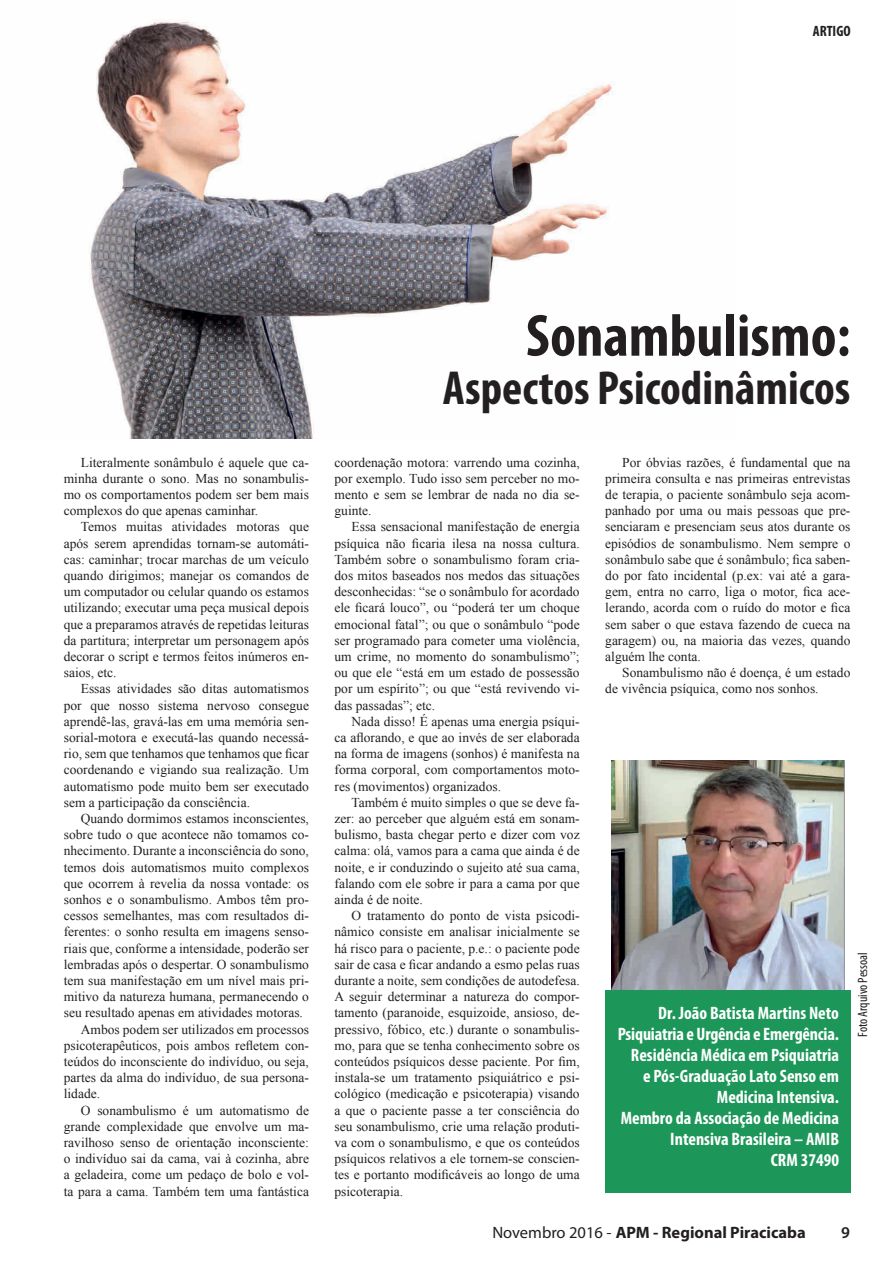
<style>
.page{position:relative;width:893px;height:1263px;background:#fff}
.page>*{position:absolute;margin:0;border:0;box-sizing:border-box;transform-origin:0 0}
.t1{font:700 condensed 60px "Myriad Pro";color:#231f20}
.t2{font:700 condensed 48px "Myriad Pro";color:#231f20}
.t3{font:700 condensed 18px/21px "Myriad Pro";color:#fff;text-align:right}
.t4{font:700 16.5px "Myriad Pro";color:#231f20}
.t5{font:600 16.5px "Myriad Pro";color:#231f20}
.t6{font:700 condensed 15px "Myriad Pro";color:#231f20}
.t7{font:13.5px/16.2px "Times New Roman";color:#231f20;text-align:justify}
.t8{font:condensed 13.5px "Myriad Pro";color:#231f20}
.s1{font-weight:400}
</style>
<div class="page">
<img style="left:612px;top:760px;width:232px;height:230px">
<div style="left:605px;top:990px;width:245px;height:202px;background:#1d9759"></div>
<img style="left:89px;top:20px;width:524px;height:418px">
<p class="t6" style="left:813px;top:22px;width:39px">ARTIGO</p>
<p class="t7" style="left:64px;top:454px;width:247px;text-indent:17px">Literalmente sonâmbulo é aquele que ca&shy;minha durante o sono. Mas no sonambulis&shy;mo os comportamentos podem ser bem mais complexos do que apenas caminhar.</p>
<p class="t7" style="left:64px;top:518px;width:247px;text-indent:17px">Temos muitas atividades motoras que após serem aprendidas tornam-se automáti&shy;cas: caminhar; trocar marchas de um veículo quando dirigimos; manejar os comandos de um computador ou celular quando os estamos utilizando; executar uma peça musical depois que a preparamos através de repetidas leituras da partitura; interpretar um personagem após decorar o script e termos feitos inúmeros en&shy;saios, etc.</p>
<p class="t7" style="left:64px;top:680px;width:247px;text-indent:17px">Essas atividades são ditas automatismos por que nosso sistema nervoso consegue aprendê-las, gravá-las em uma memória sen&shy;sorial-motora e executá-las quando necessá&shy;rio, sem que tenhamos que tenhamos que ficar coordenando e vigiando sua realização. Um automatismo pode muito bem ser executado sem a participação da consciência.</p>
<p class="t7" style="left:81px;top:810px;width:230px">Quando dormimos estamos inconscientes,</p>
<p class="t7" style="left:64px;top:826px;width:247px">sobre tudo o que acontece não tomamos co-</p>
<p class="t7" style="left:64px;top:842px;width:247px">nhecimento. Durante a inconsciência do sono,</p>
<p class="t7" style="left:64px;top:859px;width:247px">temos dois automatismos muito complexos</p>
<p class="t7" style="left:64px;top:875px;width:247px">que ocorrem à revelia da nossa vontade: os</p>
<p class="t7" style="left:64px;top:891px;width:247px">sonhos e o sonambulismo. Ambos têm pro-</p>
<p class="t7" style="left:64px;top:907px;width:247px">cessos semelhantes, mas com resultados di-</p>
<p class="t7" style="left:64px;top:923px;width:247px">ferentes: o sonho resulta em imagens senso-</p>
<p class="t7" style="left:64px;top:940px;width:247px">riais que, conforme a intensidade, poderão ser</p>
<p class="t7" style="left:64px;top:956px;width:247px">lembradas após o despertar. O sonambulismo</p>
<p class="t7" style="left:64px;top:972px;width:247px">tem sua manifestação em um nível mais pri-</p>
<p class="t7" style="left:64px;top:988px;width:247px">mitivo da natureza humana, permanecendo o</p>
<p class="t7" style="left:64px;top:1004px;width:241px">seu resultado apenas em atividades motoras.</p>
<p class="t7" style="left:81px;top:1021px;width:230px">Ambos podem ser utilizados em processos</p>
<p class="t7" style="left:64px;top:1037px;width:247px">psicoterapêuticos, pois ambos refletem con-</p>
<p class="t7" style="left:64px;top:1053px;width:247px">teúdos do inconsciente do indivíduo, ou seja,</p>
<p class="t7" style="left:64px;top:1069px;width:247px">partes da alma do indivíduo, de sua persona-</p>
<p class="t7" style="left:64px;top:1085px;width:38px">lidade.</p>
<p class="t7" style="left:81px;top:1102px;width:230px">O sonambulismo é um automatismo de</p>
<p class="t7" style="left:64px;top:1118px;width:247px">grande complexidade que envolve um ma-</p>
<p class="t7" style="left:64px;top:1134px;width:247px">ravilhoso senso de orientação inconsciente:</p>
<p class="t7" style="left:64px;top:1150px;width:247px">o indivíduo sai da cama, vai à cozinha, abre</p>
<p class="t7" style="left:64px;top:1166px;width:247px">a geladeira, come um pedaço de bolo e vol-</p>
<p class="t7" style="left:64px;top:1183px;width:247px">ta para a cama. Também tem uma fantástica</p>
<h1 class="t1" style="left:526px;top:298px;width:326px">Sonambulismo:</h1>
<h2 class="t2" style="left:443px;top:358px;width:409px">Aspectos Psicodinâmicos</h2>
<p class="t7" style="left:334px;top:454px;width:247px">coordenação motora: varrendo uma cozinha, por exemplo. Tudo isso sem perceber no mo&shy;mento e sem se lembrar de nada no dia se&shy;guinte.</p>
<p class="t7" style="left:334px;top:518px;width:247px;text-indent:17px">Essa sensacional manifestação de energia psíquica não ficaria ilesa na nossa cultura.<br>Também sobre o sonambulismo foram cria&shy;dos mitos baseados nos medos das situações desconhecidas: “se o sonâmbulo for acordado ele ficará louco”, ou “poderá ter um choque emocional fatal”; ou que o sonâmbulo “pode ser programado para cometer uma violência, um crime, no momento do sonambulismo”; ou que ele “está em um estado de possessão por um espírito”; ou que “está revivendo vi&shy;das passadas”; etc.</p>
<p class="t7" style="left:334px;top:713px;width:247px;text-indent:17px">Nada disso! É apenas uma energia psíqui&shy;ca aflorando, e que ao invés de ser elaborada na forma de imagens (sonhos) é manifesta na forma corporal, com comportamentos moto&shy;res (movimentos) organizados.</p>
<p class="t7" style="left:334px;top:794px;width:247px;text-indent:17px">Também é muito simples o que se deve fa&shy;zer: ao perceber que alguém está em sonam&shy;bulismo, basta chegar perto e dizer com voz calma: olá, vamos para a cama que ainda é de noite, e ir conduzindo o sujeito até sua cama, falando com ele sobre ir para a cama por que ainda é de noite.</p>
<p class="t7" style="left:334px;top:907px;width:247px;text-indent:17px">O tratamento do ponto de vista psicodi&shy;nâmico consiste em analisar inicialmente se há risco para o paciente, p.e.: o paciente pode sair de casa e ficar andando a esmo pelas ruas durante a noite, sem condições de autodefesa.<br>A seguir determinar a natureza do compor&shy;tamento (paranoide, esquizoide, ansioso, de&shy;pressivo, fóbico, etc.) durante o sonambulis&shy;mo, para que se tenha conhecimento sobre os conteúdos psíquicos desse paciente. Por fim, instala-se um tratamento psiquiátrico e psi&shy;cológico (medicação e psicoterapia) visando a que o paciente passe a ter consciência do seu sonambulismo, crie uma relação produti&shy;va com o sonambulismo, e que os conteúdos psíquicos relativos a ele tornem-se conscien&shy;tes e portanto modificáveis ao longo de uma psicoterapia.</p>
<p class="t7" style="left:605px;top:454px;width:247px;text-indent:17px">Por óbvias razões, é fundamental que na primeira consulta e nas primeiras entrevistas de terapia, o paciente sonâmbulo seja acom&shy;panhado por uma ou mais pessoas que pre&shy;senciaram e presenciam seus atos durante os episódios de sonambulismo. Nem sempre o sonâmbulo sabe que é sonâmbulo; fica saben&shy;do por fato incidental (p.ex: vai até a gara&shy;gem, entra no carro, liga o motor, fica ace&shy;lerando, acorda com o ruído do motor e fica sem saber o que estava fazendo de cueca na garagem) ou, na maioria das vezes, quando alguém lhe conta.</p>
<p class="t7" style="left:605px;top:664px;width:247px;text-indent:17px">Sonambulismo não é doença, é um estado de vivência psíquica, como nos sonhos.</p>
<h3 class="t3" style="left:618px;top:1002px;width:223px">Dr. João Batista Martins Neto<br>Psiquiatria e Urgência e Emergência.<br>Residência Médica em Psiquiatria<br>e Pós-Graduação Lato Senso em<br>Medicina Intensiva.<br>Membro da Associação de Medicina<br>Intensiva Brasileira – AMIB<br>CRM 37490</h3>
<p class="t8" style="left:854px;top:1037px;width:86px;rotate:-90deg">Foto Arquivo Pessoal</p>
<p class="t4" style="left:492px;top:1221px;width:315px"><span class="s1">Novembro 2016 -</span> APM - Regional Piracicaba</p>
<p class="t5" style="left:841px;top:1221px;width:10px">9</p>
</div>
